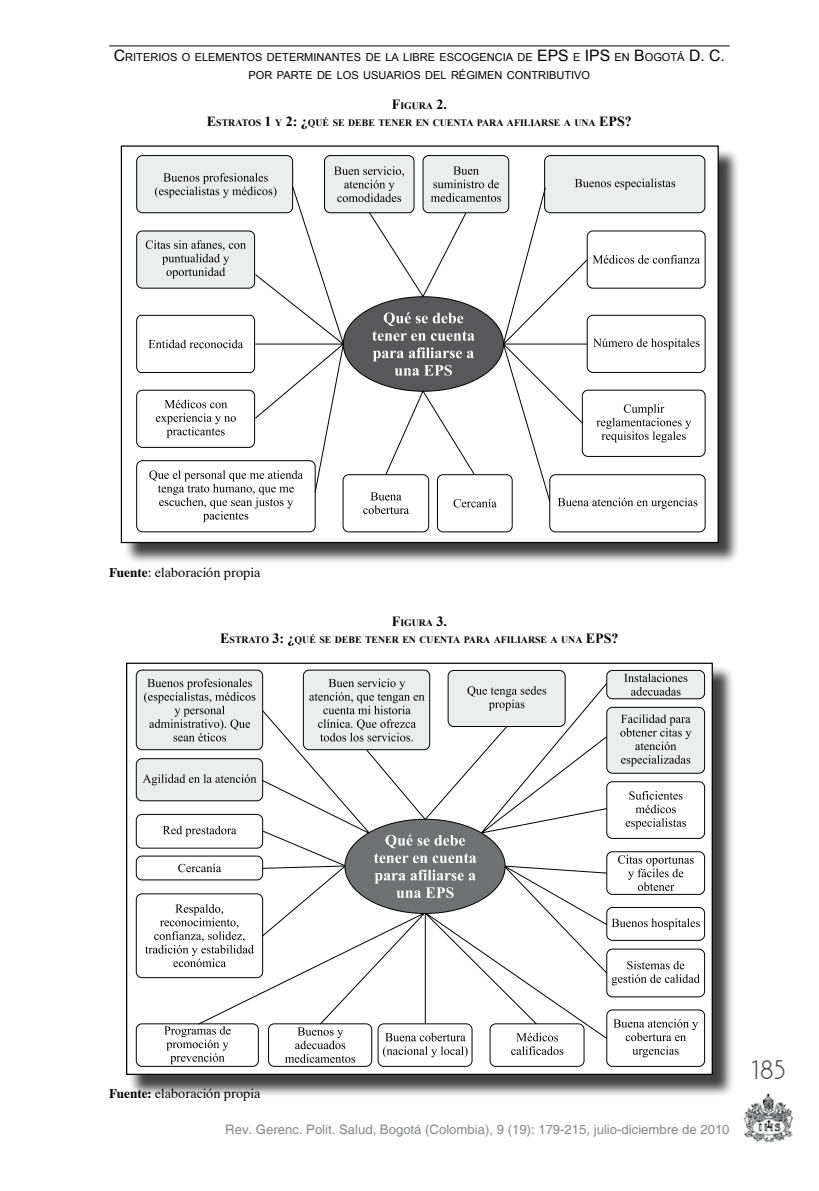
<style>
.page{position:relative;width:819px;height:1191px;background:#fff}
.page>*{position:absolute;margin:0;border:0;box-sizing:border-box;transform-origin:0 0}
.t1{font:28px "Plaza D";color:#4b4b4d}
.t2{font:13.12px "Helvetica";color:#87888a}
.t3{font:13.12px "Dutch 801 BT";color:#000}
.t4{font:11.03px/18.9px "Arial";color:#000;text-align:center}
.t5{font:700 9.8px/16.8px "Times New Roman";color:#000;text-align:center}
.s1{font-size:15.75px}
.s2{font-size:14px}
.s3{font-weight:700}
</style>
<div class="page">
<img style="left:743px;top:1093px;width:49px;height:50px">
<hr style="left:109px;top:46px;width:620px;height:1px;background:#000">
<div style="left:123px;top:148px;width:625px;height:426px;background:#000;opacity:.75"></div>
<div style="left:121px;top:146px;width:597px;height:396px;background:#fff"></div>
<div style="left:324px;top:156px;width:90px;height:57px;background:#eceded;border-radius:6px"></div>
<div style="left:324px;top:155px;width:90px;height:58px;border:1px solid #000;border-radius:6px"></div>
<div style="left:423px;top:156px;width:85px;height:57px;background:#eceded;border-radius:6px"></div>
<div style="left:422px;top:155px;width:87px;height:58px;border:1px solid #000;border-radius:6px"></div>
<div style="left:544px;top:156px;width:160px;height:57px;background:#eceded;border-radius:6px"></div>
<div style="left:544px;top:155px;width:161px;height:58px;border:1px solid #000;border-radius:6px"></div>
<div style="left:137px;top:156px;width:155px;height:57px;background:#eceded;border-radius:6px"></div>
<div style="left:136px;top:155px;width:157px;height:58px;border:1px solid #000;border-radius:6px"></div>
<svg style="left:155px;top:173px;width:113px;height:25px"></svg>
<svg style="left:334px;top:166px;width:70px;height:20px"></svg>
<svg style="left:433px;top:166px;width:66px;height:20px"></svg>
<svg style="left:254px;top:186px;width:334px;height:44px"></svg>
<svg style="left:574px;top:179px;width:101px;height:11px"></svg>
<svg style="left:136px;top:230px;width:570px;height:303px"></svg>
<div style="left:128px;top:665px;width:615px;height:439px;background:#000;opacity:.75"></div>
<div style="left:127px;top:663px;width:585px;height:411px;background:#fff"></div>
<svg style="left:261px;top:725px;width:347px;height:56px"></svg>
<div style="left:136px;top:670px;width:126px;height:79px;background:#eceded;border-radius:6px"></div>
<div style="left:136px;top:669px;width:127px;height:81px;border:1px solid #000;border-radius:6px"></div>
<svg style="left:144px;top:678px;width:111px;height:63px"></svg>
<div style="left:303px;top:670px;width:126px;height:79px;background:#eceded;border-radius:6px"></div>
<div style="left:303px;top:669px;width:127px;height:81px;border:1px solid #000;border-radius:6px"></div>
<svg style="left:309px;top:678px;width:115px;height:63px"></svg>
<div style="left:448px;top:670px;width:117px;height:56px;background:#eceded;border-radius:6px"></div>
<div style="left:447px;top:670px;width:118px;height:57px;border:1px solid #000;border-radius:6px"></div>
<svg style="left:467px;top:686px;width:79px;height:24px"></svg>
<div style="left:606px;top:670px;width:98px;height:29px;background:#eceded;border-radius:6px"></div>
<div style="left:606px;top:670px;width:99px;height:29px;border:1px solid #000;border-radius:6px"></div>
<svg style="left:624px;top:673px;width:63px;height:22px"></svg>
<div style="left:606px;top:707px;width:98px;height:66px;background:#eceded;border-radius:6px"></div>
<div style="left:606px;top:707px;width:99px;height:66px;border:1px solid #000;border-radius:6px"></div>
<svg style="left:620px;top:714px;width:71px;height:52px"></svg>
<div style="left:136px;top:758px;width:126px;height:42px;background:#eceded;border-radius:6px"></div>
<div style="left:136px;top:758px;width:127px;height:43px;border:1px solid #000;border-radius:6px"></div>
<svg style="left:144px;top:774px;width:112px;height:7px"></svg>
<svg style="left:135px;top:781px;width:570px;height:286px"></svg>
<p class="t4" style="left:114px;top:47px;width:612px"><span class="s1">C</span>RITERIOS O ELEMENTOS DETERMINANTES DE LA LIBRE ESCOGENCIA DE <span class="s1">Eps</span> E <span class="s1">Ips</span> EN <span class="s1">B</span>OGOTÁ <span class="s1">D. C.<br></span>POR PARTE DE LOS USUARIOS DEL RÉGIMEN CONTRIBUTIVO</p>
<p class="t5" style="left:207px;top:97px;width:426px"><span class="s2">F</span>IGURA <span class="s2">2.<br>E</span>STRATOS <span class="s2">1</span> Y <span class="s2">2: ¿</span>QUÉ SE DEBE TENER EN CUENTA PARA AFILIARSE A UNA <span class="s2">EPS ?</span></p>
<h2 class="t3" style="left:109px;top:563px;width:153px"><span class="s3">Fuente</span>: elaboración propia</h2>
<p class="t5" style="left:220px;top:614px;width:400px"><span class="s2">F</span>IGURA <span class="s2">3.<br>E</span>STRATO <span class="s2">3: ¿</span>QUÉ SE DEBE TENER EN CUENTA PARA AFILIARSE A UNA <span class="s2">EPS ?</span></p>
<h2 class="t3" style="left:109px;top:1084px;width:153px"><span class="s3">Fuente:</span> elaboración propia</h2>
<h2 class="t2" style="left:225px;top:1121px;width:506px">Rev. Gerenc. Polit. Salud, Bogotá (Colombia), 9 (19): 179-215, julio-diciembre de 2010</h2>
<h1 class="t1" style="left:749px;top:1055px;width:38px">185</h1>
</div>
